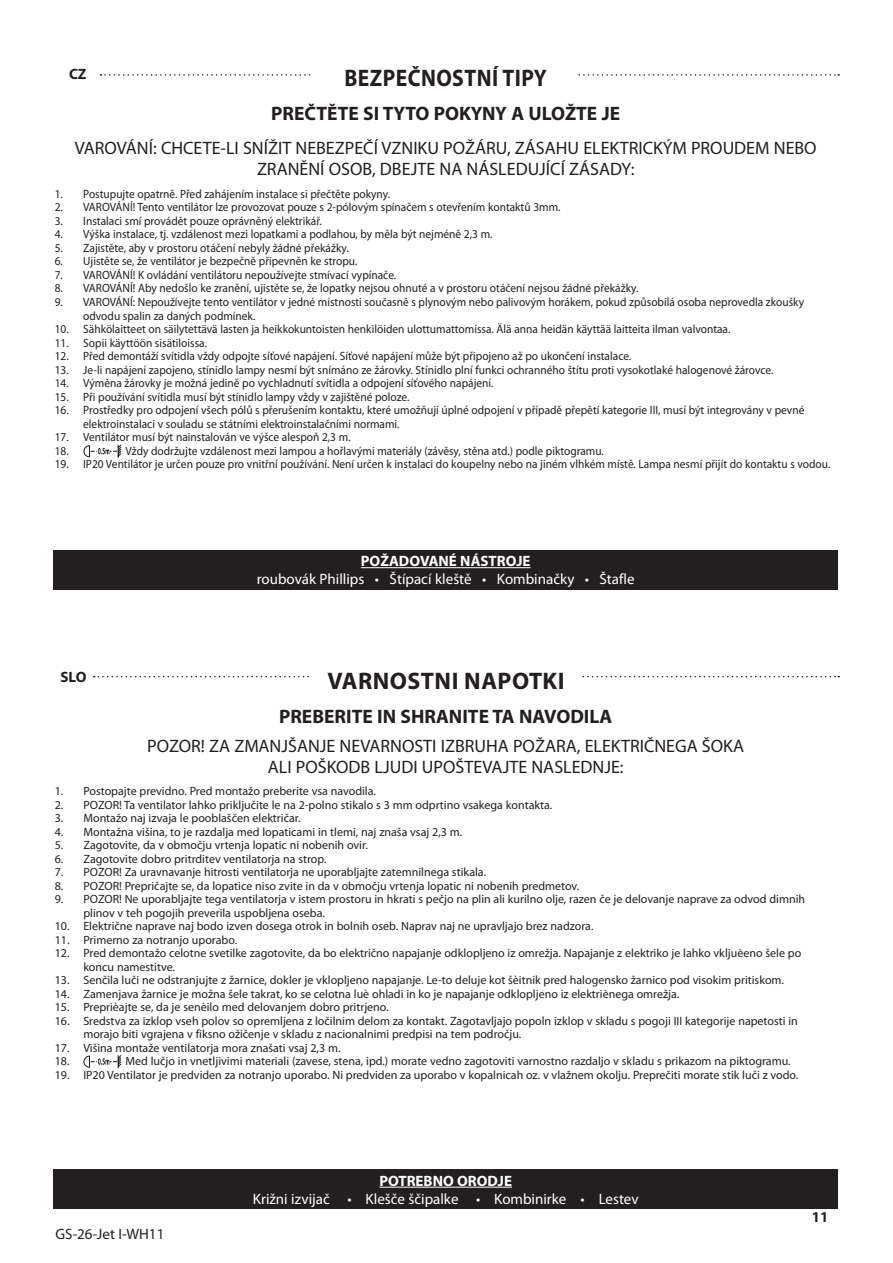
<style>
.page{position:relative;width:893px;height:1263px;background:#fff}
.page>*{position:absolute;margin:0;border:0;box-sizing:border-box;transform-origin:0 0}
.t1{font:700 24px "Myriad Pro";letter-spacing:.02em;color:#231f20;scale:.9 1}
.t2{font:700 24px "Myriad Pro";letter-spacing:.02em;color:#231f20}
.t3{font:700 19.5px "Myriad Pro";color:#231f20}
.t4{font:18px/21px "Myriad Pro";color:#231f20;text-align:center}
.t5{font:15px "Myriad Pro";color:#fff}
.t6{font:700 15px "Myriad Pro";color:#fff}
.t7{font:15px "Myriad Pro";color:#231f20}
.t8{font:700 15px "Myriad Pro";color:#231f20}
.t9{font:12px/13.5px "Myriad Pro";color:#231f20}
.t10{font:12px/13.5px "Myriad Pro";color:#231f20;scale:.95 1}
</style>
<div class="page">
<div style="left:53px;top:550px;width:785px;height:39px;background:#231f20"></div>
<hr style="left:361px;top:567px;width:170px;height:1px;background:#fff">
<svg style="left:100px;top:74px;width:739px;height:2px"></svg>
<div style="left:314px;top:54px;width:264px;height:46px;background:#fff"></div>
<div style="left:53px;top:1169px;width:785px;height:40px;background:#231f20"></div>
<hr style="left:379px;top:1187px;width:133px;height:1px;background:#fff">
<svg style="left:94px;top:676px;width:745px;height:1px"></svg>
<div style="left:311px;top:657px;width:271px;height:46px;background:#fff"></div>
<svg style="left:83px;top:445px;width:38px;height:13px"></svg>
<svg style="left:83px;top:1055px;width:38px;height:13px"></svg>
<p class="t8" style="left:69px;top:66px;width:19px">CZ</p>
<h1 class="t1" style="left:344px;top:65px;width:226px">BEZPEČNOSTNÍ TIPY</h1>
<h2 class="t3" style="left:271px;top:102px;width:350px">PREČTĚTE SI TYTO POKYNY A ULOŽTE JE</h2>
<h3 class="t4" style="left:75px;top:138px;width:743px">VAROVÁNÍ: CHCETE-LI SNÍŽIT NEBEZPEČÍ VZNIKU POŽÁRU, ZÁSAHU ELEKTRICKÝM PROUDEM NEBO<br>ZRANĚNÍ OSOB, DBEJTE NA NÁSLEDUJÍCÍ ZÁSADY:</h3>
<p class="t10" style="left:55px;top:187px;width:354px">1. Postupujte opatrně. Před zahájením instalace si přečtěte pokyny.</p>
<p class="t10" style="left:55px;top:201px;width:534px">2. VAROVÁNÍ! Tento ventilátor lze provozovat pouze s 2-pólovým spínačem s otevřením kontaktů 3mm.</p>
<p class="t10" style="left:55px;top:214px;width:283px">3. Instalaci smí provádět pouze oprávněný elektrikář.</p>
<p class="t10" style="left:55px;top:228px;width:462px">4. Výška instalace, tj. vzdálenost mezi lopatkami a podlahou, by měla být nejméně 2,3 m.</p>
<p class="t10" style="left:55px;top:241px;width:311px">5. Zajistěte, aby v prostoru otáčení nebyly žádné překážky.</p>
<p class="t10" style="left:55px;top:255px;width:320px">6. Ujistěte se, že ventilátor je bezpečně připevněn ke stropu.</p>
<p class="t10" style="left:55px;top:268px;width:361px">7. VAROVÁNÍ! K ovládání ventilátoru nepoužívejte stmívací vypínače.</p>
<p class="t10" style="left:55px;top:282px;width:616px">8. VAROVÁNÍ! Aby nedošlo ke zranění, ujistěte se, že lopatky nejsou ohnuté a v prostoru otáčení nejsou žádné překážky.</p>
<p class="t10" style="left:83px;top:295px;width:760px;text-indent:-28px">9. VAROVÁNÍ: Nepoužívejte tento ventilátor v jedné místnosti současně s plynovým nebo palivovým horákem, pokud způsobilá osoba neprovedla zkoušky odvodu spalin za daných podmínek.</p>
<p class="t10" style="left:55px;top:322px;width:713px">10. Sähkölaitteet on säilytettävä lasten ja heikkokuntoisten henkilöiden ulottumattomissa. Älä anna heidän käyttää laitteita ilman valvontaa.</p>
<p class="t10" style="left:55px;top:336px;width:162px">11. Sopii käyttöön sisätiloissa.</p>
<p class="t10" style="left:55px;top:349px;width:608px">12. Před demontáží svítidla vždy odpojte síťové napájení. Síťové napájení může být připojeno až po ukončení instalace.</p>
<p class="t10" style="left:55px;top:363px;width:758px">13. Je-li napájení zapojeno, stínidlo lampy nesmí být snímáno ze žárovky. Stínidlo plní funkci ochranného štítu proti vysokotlaké halogenové žárovce.</p>
<p class="t10" style="left:55px;top:376px;width:463px">14. Výměna žárovky je možná jedině po vychladnutí svítidla a odpojení síťového napájení.</p>
<p class="t10" style="left:55px;top:390px;width:375px">15. Při používání svítidla musí být stínidlo lampy vždy v zajištěné poloze.</p>
<p class="t10" style="left:83px;top:403px;width:761px;text-indent:-28px">16. Prostředky pro odpojení všech pólů s přerušením kontaktu, které umožňují úplné odpojení v případě přepětí kategorie III, musí být integrovány v pevné elektroinstalaci v souladu se státními elektroinstalačními normami.</p>
<p class="t10" style="left:55px;top:430px;width:313px">17. Ventilátor musí být nainstalován ve výšce alespoň 2,3 m.<br>18.</p>
<p class="t10" style="left:125px;top:444px;width:505px">Vždy dodržujte vzdálenost mezi lampou a hořlavými materiály (závěsy, stěna atd.) podle piktogramu.</p>
<p class="t10" style="left:55px;top:457px;width:818px">19. IP20 Ventilátor je určen pouze pro vnitřní používání. Není určen k instalaci do koupelny nebo na jiném vlhkém místě. Lampa nesmí přijít do kontaktu s vodou.</p>
<p class="t8" style="left:61px;top:668px;width:27px">SLO</p>
<p class="t6" style="left:361px;top:553px;width:171px">POŽADOVANÉ NÁSTROJE</p>
<p class="t5" style="left:257px;top:571px;width:379px">roubovák Phillips • Štípací kleště • Kombinačky • Štafle</p>
<h1 class="t2" style="left:327px;top:667px;width:239px">VARNOSTNI NAPOTKI</h1>
<h2 class="t3" style="left:279px;top:706px;width:335px">PREBERITE IN SHRANITE TA NAVODILA</h2>
<h3 class="t4" style="left:147px;top:736px;width:598px">POZOR! ZA ZMANJŠANJE NEVARNOSTI IZBRUHA POŽARA, ELEKTRIČNEGA ŠOKA<br>ALI POŠKODB LJUDI UPOŠTEVAJTE NASLEDNJE:</h3>
<p class="t9" style="left:55px;top:784px;width:323px">1. Postopajte previdno. Pred montažo preberite vsa navodila.</p>
<p class="t9" style="left:55px;top:798px;width:499px">2. POZOR! Ta ventilator lahko priključite le na 2-polno stikalo s 3 mm odprtino vsakega kontakta.</p>
<p class="t9" style="left:55px;top:811px;width:247px">3. Montažo naj izvaja le pooblaščen električar.</p>
<p class="t9" style="left:55px;top:825px;width:409px">4. Montažna višina, to je razdalja med lopaticami in tlemi, naj znaša vsaj 2,3 m.</p>
<p class="t9" style="left:55px;top:838px;width:315px">5. Zagotovite, da v območju vrtenja lopatic ni nobenih ovir.</p>
<p class="t9" style="left:55px;top:852px;width:273px">6. Zagotovite dobro pritrditev ventilatorja na strop.</p>
<p class="t9" style="left:55px;top:865px;width:433px">7. POZOR! Za uravnavanje hitrosti ventilatorja ne uporabljajte zatemnilnega stikala.</p>
<p class="t9" style="left:55px;top:879px;width:526px">8. POZOR! Prepričajte se, da lopatice niso zvite in da v območju vrtenja lopatic ni nobenih predmetov.</p>
<p class="t9" style="left:83px;top:892px;width:723px;text-indent:-29px">9. POZOR! Ne uporabljajte tega ventilatorja v istem prostoru in hkrati s pečjo na plin ali kurilno olje, razen če je delovanje naprave za odvod dimnih plinov v teh pogojih preverila uspobljena oseba.</p>
<p class="t9" style="left:55px;top:919px;width:540px">10. Električne naprave naj bodo izven dosega otrok in bolnih oseb. Naprav naj ne upravljajo brez nadzora.</p>
<p class="t9" style="left:55px;top:933px;width:184px">11. Primerno za notranjo uporabo.</p>
<p class="t9" style="left:83px;top:946px;width:719px;text-indent:-29px">12. Pred demontažo celotne svetilke zagotovite, da bo električno napajanje odklopljeno iz omrežja. Napajanje z elektriko je lahko vkljuèeno šele po koncu namestitve.</p>
<p class="t9" style="left:55px;top:973px;width:731px">13. Senčila luči ne odstranjujte z žarnice, dokler je vklopljeno napajanje. Le-to deluje kot šèitnik pred halogensko žarnico pod visokim pritiskom.</p>
<p class="t9" style="left:55px;top:987px;width:626px">14. Zamenjava žarnice je možna šele takrat, ko se celotna luè ohladi in ko je napajanje odklopljeno iz elektriènega omrežja.</p>
<p class="t9" style="left:55px;top:1000px;width:335px">15. Preprièajte se, da je senèilo med delovanjem dobro pritrjeno.</p>
<p class="t9" style="left:83px;top:1014px;width:716px;text-indent:-29px">16. Sredstva za izklop vseh polov so opremljena z ločilnim delom za kontakt. Zagotavljajo popoln izklop v skladu s pogoji III kategorije napetosti in morajo biti vgrajena v fiksno ožičenje v skladu z nacionalnimi predpisi na tem področju.</p>
<p class="t9" style="left:55px;top:1041px;width:287px">17. Višina montaže ventilatorja mora znašati vsaj 2,3 m.<br>18.</p>
<p class="t9" style="left:125px;top:1054px;width:667px">Med lučjo in vnetljivimi materiali (zavese, stena, ipd.) morate vedno zagotoviti varnostno razdaljo v skladu s prikazom na piktogramu.</p>
<p class="t9" style="left:55px;top:1068px;width:745px">19. IP20 Ventilator je predviden za notranjo uporabo. Ni predviden za uporabo v kopalnicah oz. v vlažnem okolju. Preprečiti morate stik luči z vodo.</p>
<p class="t7" style="left:56px;top:1226px;width:110px">GS-26-Jet I-WH11</p>
<p class="t6" style="left:379px;top:1172px;width:134px">POTREBNO ORODJE</p>
<p class="t5" style="left:253px;top:1190px;width:387px">Križni izvijač • Klešče ščipalke • Kombinirke • Lestev</p>
<p class="t8" style="left:812px;top:1208px;width:18px">11</p>
</div>
